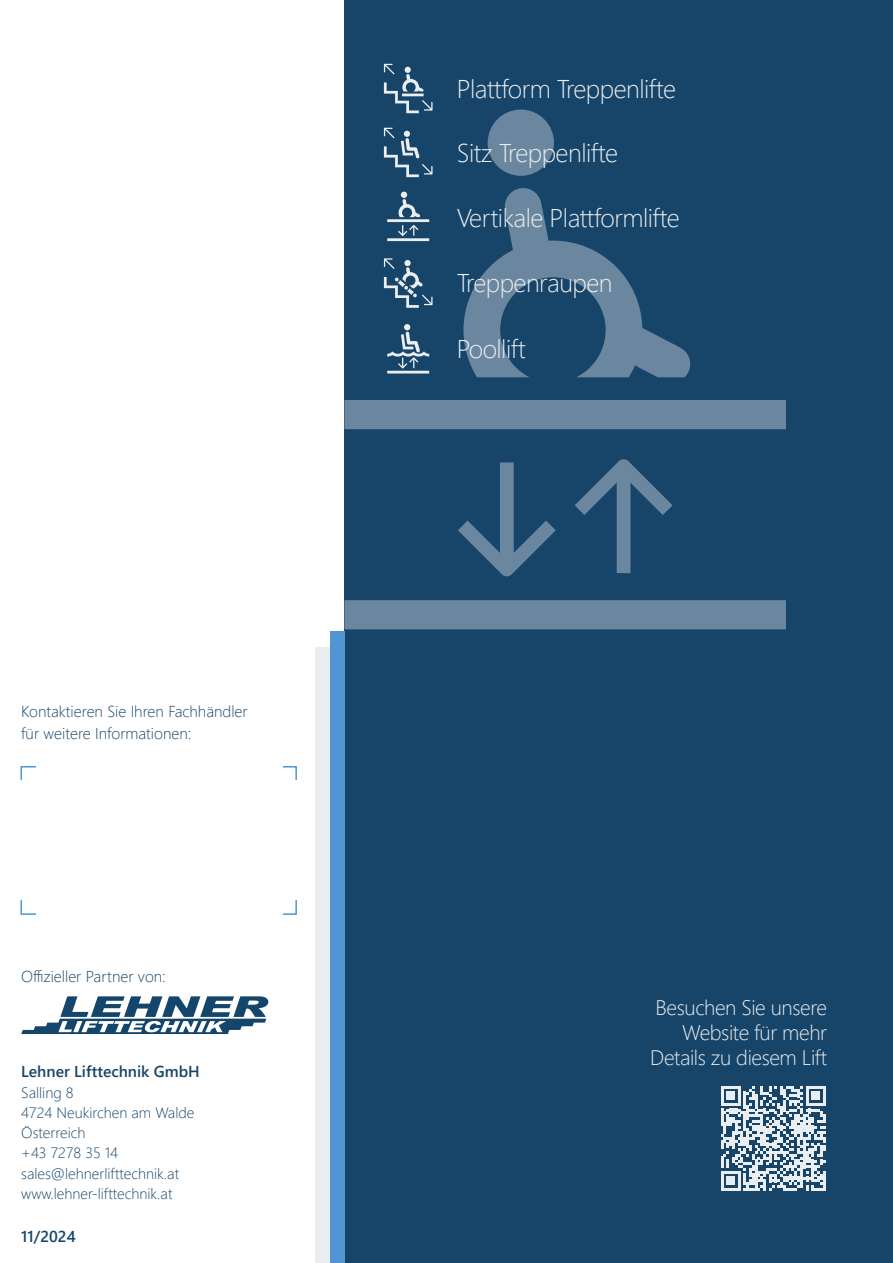
<style>
.page{position:relative;width:893px;height:1263px;background:#fff}
.page>*{position:absolute;margin:0;border:0;box-sizing:border-box;transform-origin:0 0}
.t1{font:300 25.65px "Segoe UI";letter-spacing:-.02em;color:#ebeef0}
.t2{font:300 21px/25.2px "Segoe UI";letter-spacing:-.02em;color:#ebeef0;text-align:right}
.t3{font:300 15.75px/21.8px "Segoe UI";color:#17456a}
.t4{font:600 15.75px "Segoe UI";color:#17456a}
.t5{font:300 15px/20.2px "Segoe UI";color:#17456a}
</style>
<div class="page">
<div style="left:344px;top:0;width:549px;height:1263px;background:#17456a"></div>
<svg style="left:344px;top:110px;width:442px;height:519px"></svg>
<svg style="left:721px;top:1086px;width:104px;height:105px"></svg>
<hr style="left:823px;top:1171px;width:2px;height:20px;background:#ebeef0">
<div style="left:330px;top:631px;width:14px;height:632px;background:#5296d1"></div>
<div style="left:315px;top:648px;width:15px;height:615px;background:#ebeef0"></div>
<svg style="left:384px;top:64px;width:49px;height:49px"></svg>
<svg style="left:384px;top:128px;width:49px;height:49px"></svg>
<svg style="left:387px;top:192px;width:42px;height:49px"></svg>
<svg style="left:384px;top:258px;width:49px;height:50px"></svg>
<svg style="left:387px;top:324px;width:42px;height:49px"></svg>
<svg style="left:21px;top:996px;width:247px;height:38px"></svg>
<p class="t3" style="left:21px;top:699px;width:228px">Kontaktieren Sie Ihren Fachhändler für weitere Informationen:</p>
<p class="t3" style="left:21px;top:964px;width:146px">Offizieller Partner von:</p>
<p class="t4" style="left:21px;top:1057px;width:180px">Lehner Lifttechnik GmbH</p>
<p class="t5" style="left:21px;top:1080px;width:175px">Salling 8<br>4724 Neukirchen am Walde<br>Österreich<br>+43 7278 35 14 sales@lehnerlifttechnik.at www.lehner-lifttechnik.at</p>
<p class="t4" style="left:21px;top:1221px;width:56px">11/2024</p>
<h1 class="t1" style="left:457px;top:65px;width:221px">Plattform Treppenlifte</h1>
<h1 class="t1" style="left:457px;top:128px;width:163px">Sitz Treppenlifte</h1>
<h1 class="t1" style="left:457px;top:194px;width:225px">Vertikale Plattformlifte</h1>
<h1 class="t1" style="left:457px;top:259px;width:157px">Treppenraupen</h1>
<h1 class="t1" style="left:457px;top:325px;width:70px">Poollift</h1>
<h2 class="t2" style="left:650px;top:993px;width:178px">Besuchen Sie unsere<br>Website für mehr<br>Details zu diesem Lift</h2>
</div>
